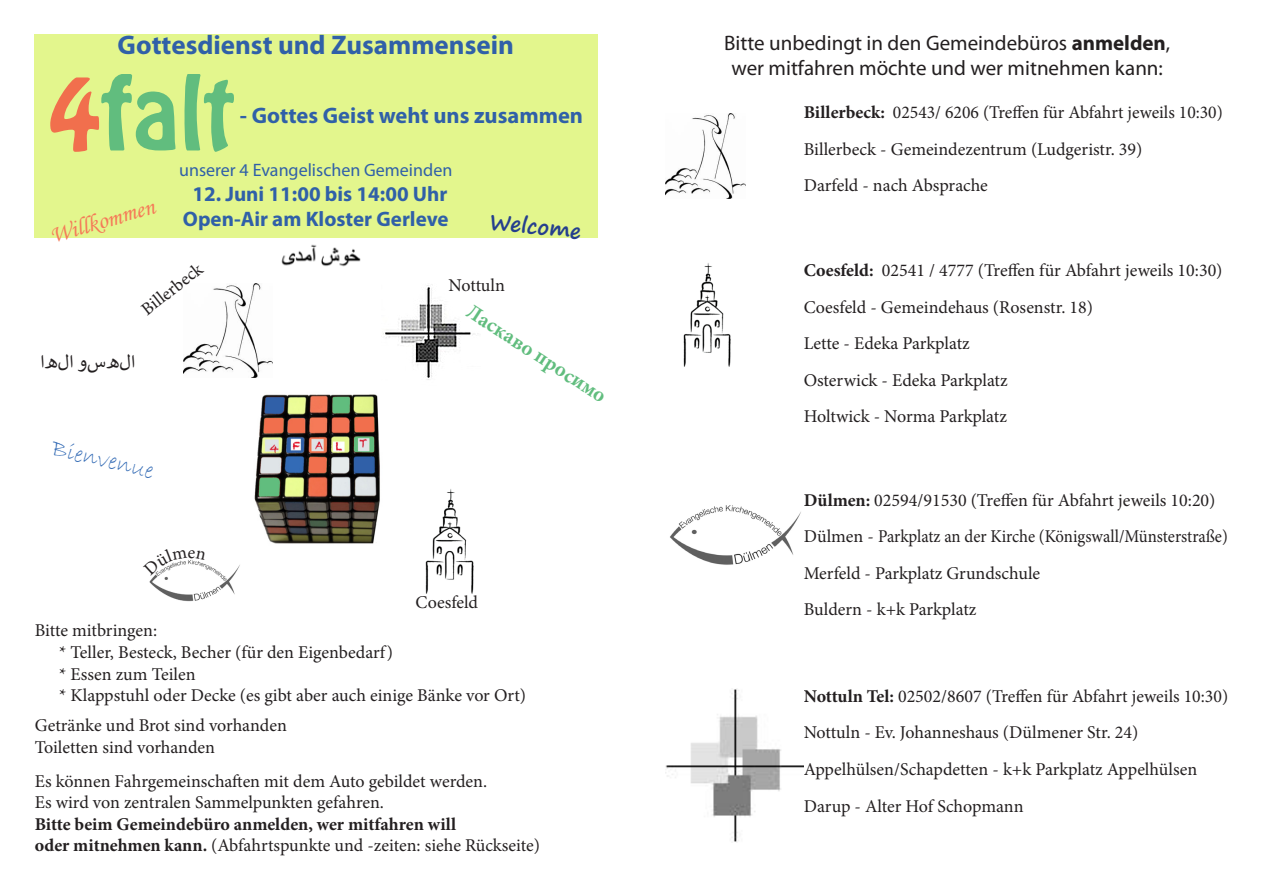
<style>
.page{position:relative;width:1263px;height:893px;background:#fff}
.page>*{position:absolute;margin:0;border:0;box-sizing:border-box;transform-origin:0 0}
.t1{font:90px "Hobo Std";color:#61bd7e}
.t2{font:700 27px "Myriad Pro";color:#3060a8}
.t3{font:24px "Monotype Corsiva";color:#f57a58}
.t4{font:24px "Bradley Hand ITC";color:#336bb5}
.t5{font:700 22.5px "Myriad Pro";color:#3060a8}
.t6{font:21px "Myriad Pro";color:#231f20}
.t7{font:700 21px "Myriad Pro";color:#3060a8}
.t8{font:700 21px "Minion Pro";color:#61bd7e}
.t9{font:21px "Calibri";color:#231f20}
.t10{font:700 21px "Segoe Print";color:#253f8e}
.t11{font:18px "Minion Pro";color:#231f20}
.t12{font:700 18px "Minion Pro";color:#231f20}
.t13{font:18px "Myriad Pro";color:#3060a8}
.s1{color:#f16f4d}
.s2{font-weight:700}
</style>
<div class="page">
<img style="left:665px;top:113px;width:81px;height:86px">
<img style="left:683px;top:263px;width:48px;height:104px">
<img style="left:670px;top:505px;width:131px;height:60px">
<img style="left:665px;top:689px;width:139px;height:153px">
<div style="left:34px;top:74px;width:563px;height:164px;background:#e3f68d"></div>
<img style="left:183px;top:371px;width:197px;height:173px">
<img style="left:425px;top:489px;width:49px;height:105px">
<img style="left:184px;top:283px;width:88px;height:94px">
<img style="left:149px;top:564px;width:91px;height:38px">
<img style="left:383px;top:285px;width:92px;height:95px">
<div style="left:34px;top:34px;width:563px;height:40px;background:#e3f68d"></div>
<img style="left:281px;top:244px;width:80px;height:23px">
<svg style="left:149px;top:560px;width:57px;height:15px"></svg>
<p class="t2" style="left:118px;top:28px;width:398px">Gottesdienst und Zusammensein</p>
<p class="t1" style="left:48px;top:51px;width:189px"><span class="s1">4</span>falt</p>
<p class="t5" style="left:240px;top:101px;width:345px">- Gottes Geist weht uns zusammen</p>
<p class="t13" style="left:179px;top:159px;width:275px">unserer 4 Evangelischen Gemeinden</p>
<p class="t7" style="left:192px;top:180px;width:257px">12. Juni 11:00 bis 14:00 Uhr</p>
<p class="t7" style="left:183px;top:205px;width:267px">Open-Air am Kloster Gerleve</p>
<p class="t11" style="left:136px;top:302px;width:74px;rotate:-38deg">Billerbeck</p>
<p class="t3" style="left:47px;top:222px;width:109px;rotate:-16deg">Willkommen</p>
<p class="t10" style="left:492px;top:202px;width:93px;rotate:6deg">Welcome</p>
<p class="t11" style="left:448px;top:274px;width:58px">Nottuln</p>
<p class="t8" style="left:477px;top:297px;width:163px;rotate:33deg">Ласкаво просимо</p>
<p class="t9" style="left:40px;top:347px;width:96px">ها سوا ل ه ال</p>
<p class="t4" style="left:56px;top:433px;width:106px;rotate:13deg">Bienvenue</p>
<p class="t11" style="left:415px;top:590px;width:64px">Coesfeld</p>
<p class="t11" style="left:35px;top:619px;width:124px">Bitte mitbringen:</p>
<p class="t11" style="left:59px;top:640px;width:335px">* Teller, Besteck, Becher (für den Eigenbedarf)</p>
<p class="t11" style="left:59px;top:662px;width:138px">* Essen zum Teilen</p>
<p class="t11" style="left:59px;top:683px;width:468px">* Klappstuhl oder Decke (es gibt aber auch einige Bänke vor Ort)</p>
<p class="t11" style="left:35px;top:713px;width:254px">Getränke und Brot sind vorhanden</p>
<p class="t11" style="left:35px;top:735px;width:182px">Toiletten sind vorhanden</p>
<p class="t11" style="left:35px;top:769px;width:454px">Es können Fahrgemeinschaften mit dem Auto gebildet werden.</p>
<p class="t11" style="left:35px;top:790px;width:351px">Es wird von zentralen Sammelpunkten gefahren.</p>
<p class="t12" style="left:35px;top:811px;width:423px">Bitte beim Gemeindebüro anmelden, wer mitfahren will</p>
<p class="t11" style="left:35px;top:833px;width:507px"><span class="s2">oder mitnehmen kann.</span> (Abfahrtspunkte und -zeiten: siehe Rückseite)</p>
<p class="t6" style="left:724px;top:30px;width:447px">Bitte unbedingt in den Gemeindebüros <span class="s2">anmelden</span>,</p>
<p class="t6" style="left:731px;top:55px;width:433px">wer mitfahren möchte und wer mitnehmen kann:</p>
<p class="t11" style="left:804px;top:100px;width:421px"><span class="s2">Billerbeck:</span> 02543/ 6206 (Treffen für Abfahrt jeweils 10:30)</p>
<p class="t11" style="left:804px;top:137px;width:340px">Billerbeck - Gemeindezentrum (Ludgeristr. 39)</p>
<p class="t11" style="left:804px;top:174px;width:186px">Darfeld - nach Absprache</p>
<p class="t11" style="left:804px;top:258px;width:420px"><span class="s2">Coesfeld:</span> 02541 / 4777 (Treffen für Abfahrt jeweils 10:30)</p>
<p class="t11" style="left:804px;top:295px;width:291px">Coesfeld - Gemeindehaus (Rosenstr. 18)</p>
<p class="t11" style="left:804px;top:331px;width:168px">Lette - Edeka Parkplatz</p>
<p class="t11" style="left:804px;top:368px;width:205px">Osterwick - Edeka Parkplatz</p>
<p class="t11" style="left:804px;top:405px;width:205px">Holtwick - Norma Parkplatz</p>
<p class="t11" style="left:804px;top:488px;width:413px"><span class="s2">Dülmen:</span> 02594/91530 (Treffen für Abfahrt jeweils 10:20)</p>
<p class="t11" style="left:804px;top:524px;width:426px">Dülmen - Parkplatz an der Kirche (Königswall/Münsterstraße)</p>
<p class="t11" style="left:804px;top:561px;width:238px">Merfeld - Parkplatz Grundschule</p>
<p class="t11" style="left:804px;top:597px;width:174px">Buldern - k+k Parkplatz</p>
<p class="t11" style="left:804px;top:684px;width:426px"><span class="s2">Nottuln Tel:</span> 02502/8607 (Treffen für Abfahrt jeweils 10:30)</p>
<p class="t11" style="left:804px;top:720px;width:336px">Nottuln - Ev. Johanneshaus (Dülmener Str. 24)</p>
<p class="t11" style="left:804px;top:757px;width:395px">Appelhülsen/Schapdetten - k+k Parkplatz Appelhülsen</p>
<p class="t11" style="left:804px;top:794px;width:221px">Darup - Alter Hof Schopmann</p>
</div>
